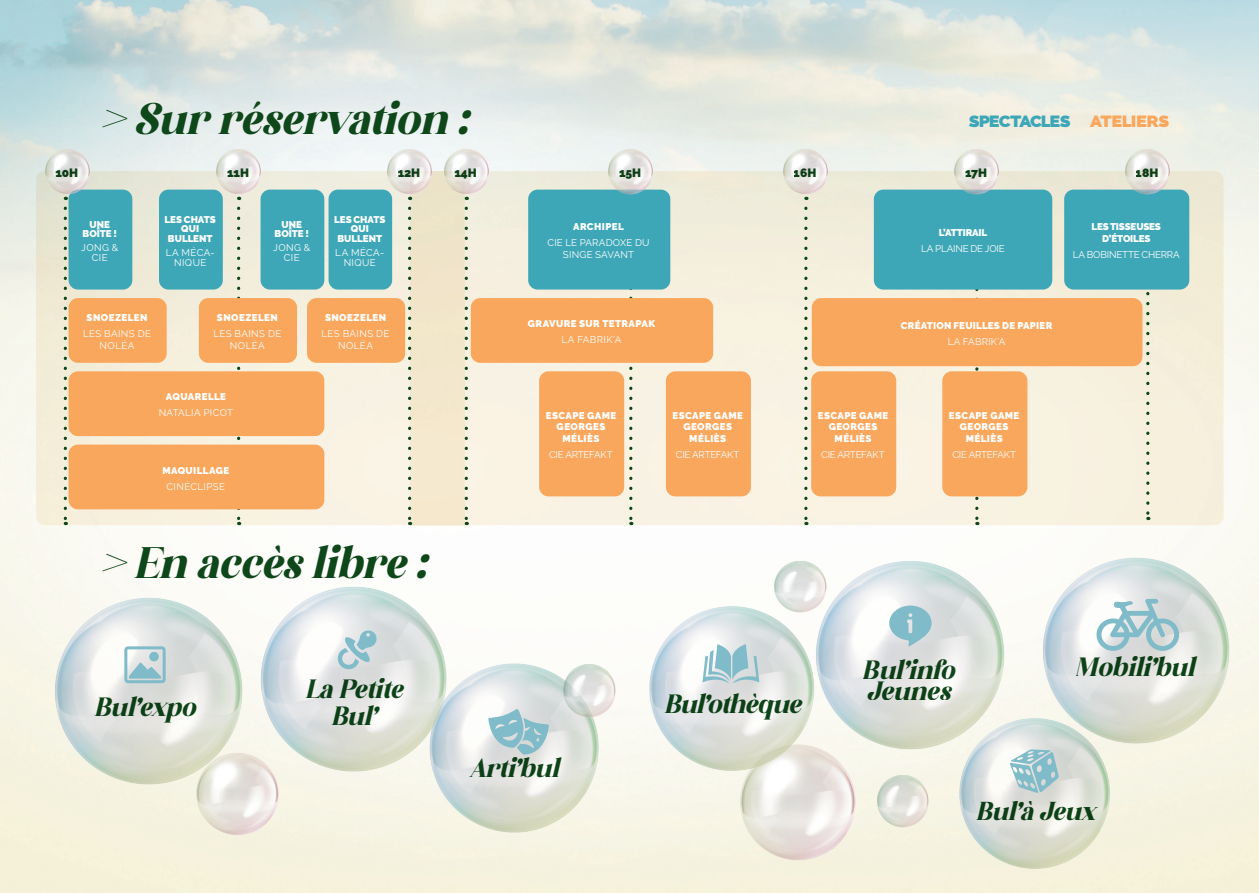
<style>
.page{position:relative;width:1259px;height:893px;background:#fff}
.page>*{position:absolute;margin:0;border:0;box-sizing:border-box;transform-origin:0 0}
.t1{font:italic 37.5px "Megistica";letter-spacing:.015em;color:#0e4719}
.t2{font:italic 22.5px "Megistica";letter-spacing:.015em;color:#0e4719}
.t3{font:italic 22.5px "Megistica";letter-spacing:-.005em;color:#0e4719}
.t4{font:italic 22.05px "Megistica";letter-spacing:.015em;color:#0e4719}
.t5{font:900 20.1px "Raleway";letter-spacing:-.04em;color:#3ea7b7}
.t6{font:900 12px "Raleway";letter-spacing:-.01em;color:#0e4719}
.t7{font:900 9.75px/11.7px "Raleway";letter-spacing:.035em;color:#fff;text-align:center}
.t8{font:9.75px/11.7px "Raleway";letter-spacing:.04em;color:#fff;text-align:center}
.t9{font:9.75px/9.6px "Raleway";letter-spacing:.02em;color:#fff;text-align:center}
.t10{font:900 9.75px/9.6px "Raleway";color:#fff;text-align:center}
.t11{font:9.75px "Raleway";letter-spacing:-.025em;color:#fff}
.t12{font:900 9.75px/11.7px "Raleway";letter-spacing:-.015em;color:#fff;text-align:center}
.t13{font:9.75px "Raleway";letter-spacing:-.02em;color:#fff}
.s1{color:#f9a75d}
</style>
<div class="page">
<div style="left:36px;top:171px;width:1187px;height:354px;background:linear-gradient(to right,#efebda,#f6f1e0);border-radius:9px"></div>
<div style="left:410px;top:171px;width:54px;height:354px;background:#f3e7cb"></div>
<img style="left:418px;top:651px;width:192px;height:192px">
<img style="left:42px;top:584px;width:202px;height:213px">
<img style="left:559px;top:656px;width:60px;height:69px">
<img style="left:191px;top:747px;width:92px;height:95px">
<img style="left:733px;top:762px;width:129px;height:107px">
<svg style="left:64px;top:208px;width:3px;height:317px"></svg>
<svg style="left:237px;top:208px;width:3px;height:317px"></svg>
<svg style="left:408px;top:208px;width:3px;height:317px"></svg>
<svg style="left:464px;top:208px;width:4px;height:317px"></svg>
<svg style="left:804px;top:208px;width:3px;height:317px"></svg>
<svg style="left:629px;top:290px;width:3px;height:235px"></svg>
<svg style="left:975px;top:290px;width:3px;height:235px"></svg>
<svg style="left:1146px;top:290px;width:3px;height:230px"></svg>
<div style="left:539px;top:371px;width:85px;height:125px;background:#f9a75d;border-radius:9px"></div>
<div style="left:666px;top:371px;width:85px;height:125px;background:#f9a75d;border-radius:9px"></div>
<div style="left:811px;top:371px;width:85px;height:125px;background:#f9a75d;border-radius:9px"></div>
<div style="left:942px;top:371px;width:85px;height:125px;background:#f9a75d;border-radius:9px"></div>
<div style="left:471px;top:298px;width:242px;height:65px;background:#f9a75d;border-radius:9px"></div>
<div style="left:812px;top:298px;width:330px;height:68px;background:#f9a75d;border-radius:9px"></div>
<div style="left:69px;top:190px;width:63px;height:100px;background:#3ea7b7;border-radius:9px"></div>
<div style="left:260px;top:190px;width:64px;height:100px;background:#3ea7b7;border-radius:9px"></div>
<div style="left:159px;top:190px;width:64px;height:100px;background:#3ea7b7;border-radius:9px"></div>
<div style="left:328px;top:190px;width:64px;height:100px;background:#3ea7b7;border-radius:9px"></div>
<div style="left:528px;top:190px;width:142px;height:100px;background:#3ea7b7;border-radius:9px"></div>
<div style="left:874px;top:190px;width:178px;height:100px;background:#3ea7b7;border-radius:9px"></div>
<div style="left:1064px;top:190px;width:125px;height:100px;background:#3ea7b7;border-radius:9px"></div>
<div style="left:69px;top:298px;width:98px;height:65px;background:#f9a75d;border-radius:9px"></div>
<div style="left:199px;top:298px;width:98px;height:65px;background:#f9a75d;border-radius:9px"></div>
<div style="left:307px;top:298px;width:98px;height:65px;background:#f9a75d;border-radius:9px"></div>
<div style="left:69px;top:371px;width:255px;height:65px;background:#f9a75d;border-radius:9px"></div>
<div style="left:69px;top:445px;width:255px;height:64px;background:#f9a75d;border-radius:9px"></div>
<img style="left:803px;top:548px;width:214px;height:214px">
<img style="left:249px;top:573px;width:210px;height:211px">
<img style="left:950px;top:708px;width:171px;height:171px">
<img style="left:1031px;top:545px;width:211px;height:211px">
<img style="left:638px;top:594px;width:177px;height:188px">
<img style="left:873px;top:768px;width:58px;height:68px">
<img style="left:771px;top:553px;width:58px;height:68px">
<img style="left:42px;top:145px;width:51px;height:52px">
<img style="left:384px;top:145px;width:51px;height:52px">
<img style="left:441px;top:145px;width:50px;height:52px">
<img style="left:606px;top:145px;width:50px;height:50px">
<img style="left:781px;top:145px;width:50px;height:52px">
<img style="left:952px;top:145px;width:50px;height:50px">
<img style="left:1122px;top:145px;width:51px;height:50px">
<img style="left:214px;top:145px;width:50px;height:52px">
<svg style="left:337px;top:630px;width:40px;height:40px;background:#bbd3d9"></svg>
<svg style="left:124px;top:646px;width:42px;height:37px;background:#b1d0d6"></svg>
<svg style="left:702px;top:644px;width:57px;height:40px;background:#b3d1d7"></svg>
<svg style="left:488px;top:709px;width:61px;height:46px;background:#aecdd4"></svg>
<svg style="left:889px;top:606px;width:42px;height:40px;background:#9fc8d1"></svg>
<svg style="left:1009px;top:749px;width:50px;height:44px;background:#adced3"></svg>
<svg style="left:1096px;top:599px;width:83px;height:52px"></svg>
<h1 class="t1" style="left:101px;top:90px;width:368px">&gt; Sur réservation :</h1>
<h3 class="t5" style="left:968px;top:108px;width:202px">spectacles <span class="s1">ateliers</span></h3>
<p class="t6" style="left:55px;top:166px;width:24px">10H</p>
<p class="t6" style="left:227px;top:166px;width:23px">11H</p>
<p class="t6" style="left:397px;top:166px;width:24px">12H</p>
<p class="t6" style="left:454px;top:166px;width:24px">14H</p>
<p class="t6" style="left:619px;top:166px;width:24px">15H</p>
<p class="t6" style="left:794px;top:166px;width:24px">16H</p>
<p class="t6" style="left:965px;top:166px;width:24px">17H</p>
<p class="t6" style="left:1135px;top:166px;width:24px">18H</p>
<p class="t10" style="left:83px;top:219px;width:36px">UNE<br>BOÎTE !</p>
<p class="t9" style="left:81px;top:243px;width:39px">JONG &amp;<br>CIE</p>
<p class="t10" style="left:165px;top:215px;width:53px">LES CHATS<br>QUI<br>BULLENT</p>
<p class="t8" style="left:166px;top:248px;width:50px;line-height:9.6px">LA MÉCA-<br>NIQUE</p>
<p class="t10" style="left:275px;top:219px;width:36px">UNE<br>BOÎTE !</p>
<p class="t9" style="left:273px;top:243px;width:39px">JONG &amp;<br>CIE</p>
<p class="t10" style="left:334px;top:215px;width:53px">LES CHATS<br>QUI<br>BULLENT</p>
<p class="t8" style="left:335px;top:248px;width:50px;line-height:9.6px">LA MÉCA-<br>NIQUE</p>
<p class="t7" style="left:87px;top:312px;width:63px">SNOEZELEN</p>
<p class="t8" style="left:83px;top:328px;width:69px">LES BAINS DE<br>NOLÉA</p>
<p class="t7" style="left:217px;top:312px;width:63px">SNOEZELEN</p>
<p class="t8" style="left:213px;top:328px;width:69px">LES BAINS DE<br>NOLÉA</p>
<p class="t7" style="left:166px;top:391px;width:61px">AQUARELLE</p>
<p class="t9" style="left:159px;top:408px;width:76px">NATALIA PICOT</p>
<p class="t7" style="left:325px;top:312px;width:63px">SNOEZELEN</p>
<p class="t8" style="left:321px;top:328px;width:69px">LES BAINS DE<br>NOLÉA</p>
<p class="t7" style="left:162px;top:464px;width:68px">MAQUILLAGE</p>
<p class="t8" style="left:166px;top:480px;width:60px">CINÉCLIPSE</p>
<h1 class="t1" style="left:101px;top:533px;width:327px">&gt; En accès libre :</h1>
<p class="t7" style="left:573px;top:221px;width:52px">ARCHIPEL</p>
<p class="t9" style="left:547px;top:237px;width:104px;line-height:11.7px">CIE LE PARADOXE DU<br>SINGE SAVANT</p>
<p class="t7" style="left:528px;top:318px;width:129px">GRAVURE SUR TETRAPAK</p>
<p class="t8" style="left:561px;top:334px;width:61px">LA FABRIK’A</p>
<p class="t7" style="left:546px;top:409px;width:72px">ESCAPE GAME<br>GEORGES<br>MÉLIÈS</p>
<p class="t11" style="left:549px;top:449px;width:65px">CIE ARTEFAKT</p>
<p class="t7" style="left:672px;top:409px;width:72px">ESCAPE GAME<br>GEORGES<br>MÉLIÈS</p>
<p class="t11" style="left:676px;top:449px;width:65px">CIE ARTEFAKT</p>
<p class="t12" style="left:938px;top:227px;width:50px">L’ATTIRAIL</p>
<p class="t13" style="left:921px;top:243px;width:85px">LA PLAINE DE JOIE</p>
<p class="t12" style="left:1091px;top:221px;width:71px">LES TISSEUSES<br>D’ÉTOILES</p>
<p class="t13" style="left:1072px;top:249px;width:108px">LA BOBINETTE CHERRA</p>
<p class="t7" style="left:901px;top:319px;width:153px">CRÉATION FEUILLES DE PAPIER</p>
<p class="t9" style="left:947px;top:336px;width:59px">LA FABRIK’A</p>
<p class="t7" style="left:818px;top:409px;width:72px">ESCAPE GAME<br>GEORGES<br>MÉLIÈS</p>
<p class="t11" style="left:821px;top:449px;width:65px">CIE ARTEFAKT</p>
<p class="t7" style="left:949px;top:409px;width:72px">ESCAPE GAME<br>GEORGES<br>MÉLIÈS</p>
<p class="t11" style="left:952px;top:449px;width:65px">CIE ARTEFAKT</p>
<h2 class="t2" style="left:95px;top:689px;width:102px">Bul’expo</h2>
<h2 class="t2" style="left:863px;top:652px;width:93px">Bul’info</h2>
<h2 class="t2" style="left:305px;top:672px;width:99px">La Petite</h2>
<h2 class="t2" style="left:867px;top:673px;width:85px">Jeunes</h2>
<h2 class="t2" style="left:331px;top:699px;width:47px">Bul’</h2>
<h2 class="t3" style="left:664px;top:686px;width:138px">Bul’othèque</h2>
<h2 class="t2" style="left:470px;top:751px;width:90px">Arti’bul</h2>
<h2 class="t2" style="left:1076px;top:650px;width:120px">Mobili’bul</h2>
<h3 class="t4" style="left:976px;top:794px;width:120px">Bul’à Jeux</h3>
</div>
